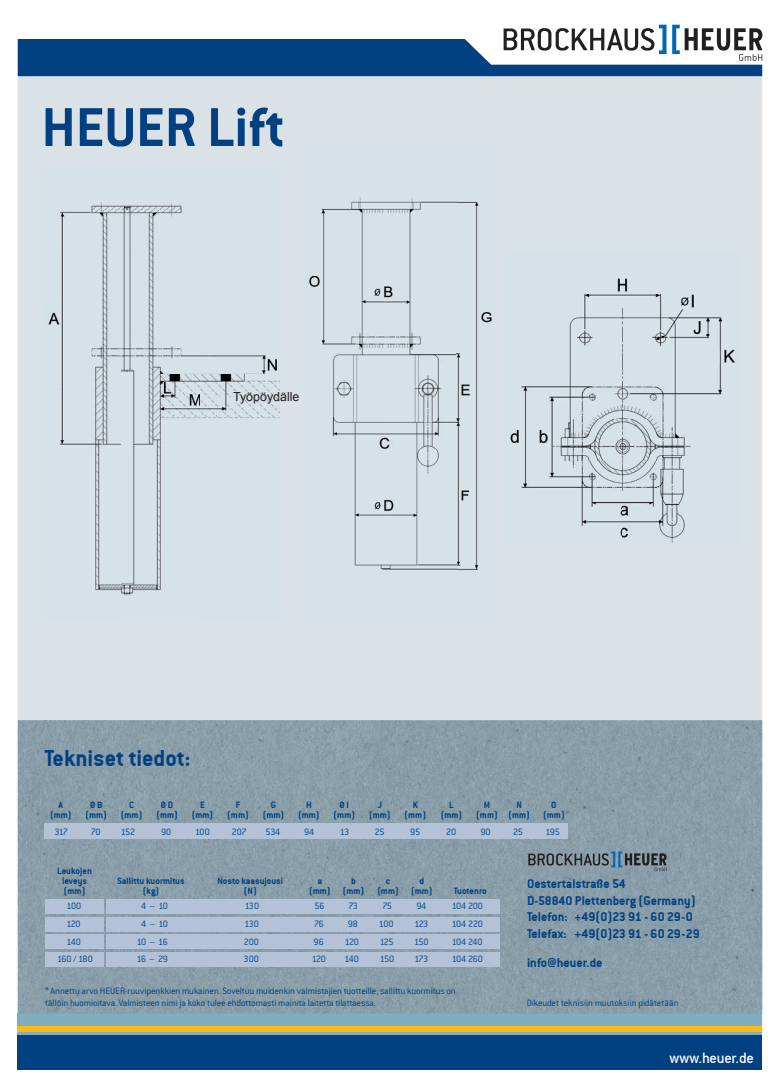
<style>
.page{position:relative;width:780px;height:1088px;background:#fff}
.page>*{position:absolute;margin:0;border:0;box-sizing:border-box;transform-origin:0 0}
.t1{font:60px "Conduit ITCTT Bold";color:#014081}
.t2{font:25px "Conduit ITCTT Bold";color:#014081}
.t3{font:16.25px "Conduit Md ITCTT Medium";letter-spacing:-.015em;color:#fff}
.t4{font:13.75px/16.5px "Conduit ITCTT Bold";color:#014081}
.t5{font:12.5px "Arial";color:#231f20}
.t6{font:10px/17.8px "Conduit ITCTT Light";letter-spacing:-.015em;color:#014081;text-align:justify}
.t7{font:10px/10px "Conduit ITCTT Bold";color:#014081;text-align:center}
.t8{font:10px/17.8px "Conduit ITCTT Light";letter-spacing:-.04em;color:#014081;text-align:center}
</style>
<div class="page">
<div style="left:18px;top:75px;width:744px;height:957px;background:#dae2e7"></div>
<div style="left:18px;top:1013px;width:744px;height:24px;background:#81adbc"></div>
<div style="left:18px;top:1026px;width:744px;height:5px;background:#fcb814"></div>
<div style="left:18px;top:1035px;width:744px;height:35px;background:#014081"></div>
<svg style="left:18px;top:25px;width:744px;height:51px"></svg>
<img style="left:18px;top:720px;width:744px;height:293px">
<div style="left:106px;top:952px;width:393px;height:15px;background:#b4c2d8"></div>
<div style="left:106px;top:934px;width:393px;height:15px;background:#b4c2d8"></div>
<div style="left:106px;top:917px;width:393px;height:14px;background:#b4c2d8"></div>
<div style="left:45px;top:899px;width:58px;height:15px;background:#b4c2d8"></div>
<div style="left:106px;top:899px;width:393px;height:15px;background:#b4c2d8"></div>
<div style="left:45px;top:917px;width:58px;height:14px;background:#b4c2d8"></div>
<div style="left:45px;top:934px;width:58px;height:15px;background:#b4c2d8"></div>
<div style="left:45px;top:952px;width:58px;height:15px;background:#b4c2d8"></div>
<div style="left:44px;top:823px;width:523px;height:16px;background:#b4c2d8"></div>
<img style="left:48px;top:202px;width:231px;height:393px">
<img style="left:308px;top:197px;width:184px;height:373px">
<img style="left:510px;top:278px;width:225px;height:265px">
<svg style="left:528px;top:851px;width:139px;height:20px;background:#6b7b86"></svg>
<h1 class="t1" style="left:42px;top:92px;width:245px">HEUER Lift</h1>
<p class="t5" style="left:233px;top:389px;width:68px">Työpöydälle</p>
<h2 class="t2" style="left:44px;top:743px;width:148px">Tekniset tiedot:</h2>
<p class="t7" style="left:50px;top:799px;width:23px">A (mm)</p>
<p class="t7" style="left:85px;top:799px;width:23px">ØB (mm)</p>
<p class="t7" style="left:121px;top:799px;width:23px">C (mm)</p>
<p class="t7" style="left:156px;top:799px;width:23px">Ø D (mm)</p>
<p class="t7" style="left:192px;top:799px;width:23px">E (mm)</p>
<p class="t7" style="left:227px;top:799px;width:23px">F (mm)</p>
<p class="t7" style="left:263px;top:799px;width:23px">G (mm)</p>
<p class="t7" style="left:298px;top:799px;width:23px">H (mm)</p>
<p class="t7" style="left:333px;top:799px;width:23px">Ø I (mm)</p>
<p class="t7" style="left:369px;top:799px;width:23px">J (mm)</p>
<p class="t7" style="left:441px;top:799px;width:23px">L (mm)</p>
<p class="t7" style="left:404px;top:799px;width:23px">K (mm)</p>
<p class="t7" style="left:476px;top:799px;width:23px">M (mm)</p>
<p class="t7" style="left:508px;top:799px;width:23px">N (mm)</p>
<p class="t7" style="left:543px;top:799px;width:23px">O (mm)</p>
<p class="t6" style="left:54px;top:822px;width:15px">317</p>
<p class="t6" style="left:91px;top:822px;width:11px">70</p>
<p class="t6" style="left:121px;top:822px;width:16px">152</p>
<p class="t6" style="left:161px;top:822px;width:12px">90</p>
<p class="t6" style="left:195px;top:822px;width:16px">100</p>
<p class="t6" style="left:232px;top:822px;width:16px">207</p>
<p class="t6" style="left:265px;top:822px;width:16px">534</p>
<p class="t6" style="left:304px;top:822px;width:12px">94</p>
<p class="t6" style="left:340px;top:822px;width:11px">13</p>
<p class="t6" style="left:375px;top:822px;width:11px">25</p>
<p class="t6" style="left:410px;top:822px;width:12px">95</p>
<p class="t6" style="left:446px;top:822px;width:11px">20</p>
<p class="t6" style="left:480px;top:822px;width:12px">90</p>
<p class="t6" style="left:513px;top:822px;width:11px">25</p>
<p class="t6" style="left:545px;top:822px;width:16px">195</p>
<p class="t7" style="left:57px;top:865px;width:36px">Leukojen leveys (mm)</p>
<p class="t7" style="left:117px;top:875px;width:69px">Sallittu kuormitus (kg)</p>
<p class="t7" style="left:217px;top:875px;width:67px">Nosto kaasujousi (N)</p>
<p class="t7" style="left:309px;top:875px;width:23px">a (mm)</p>
<p class="t7" style="left:343px;top:875px;width:23px">b (mm)</p>
<p class="t7" style="left:377px;top:875px;width:23px">c (mm)</p>
<p class="t7" style="left:411px;top:875px;width:23px">d (mm)</p>
<p class="t7" style="left:454px;top:885px;width:34px">Tuotenro</p>
<p class="t6" style="left:67px;top:897px;width:16px">100</p>
<p class="t6" style="left:141px;top:897px;width:28px">4 – 10</p>
<p class="t6" style="left:245px;top:897px;width:16px">130</p>
<p class="t6" style="left:314px;top:897px;width:12px">56</p>
<p class="t6" style="left:348px;top:897px;width:11px">73</p>
<p class="t6" style="left:382px;top:897px;width:11px">75</p>
<p class="t6" style="left:416px;top:897px;width:12px">94</p>
<p class="t6" style="left:451px;top:897px;width:33px">104 200</p>
<p class="t6" style="left:67px;top:915px;width:16px">120</p>
<p class="t6" style="left:451px;top:915px;width:33px">104 220<br>104 240<br>104 260</p>
<p class="t6" style="left:141px;top:915px;width:28px">4 – 10</p>
<p class="t6" style="left:244px;top:915px;width:16px">130</p>
<p class="t6" style="left:314px;top:915px;width:11px">76</p>
<p class="t6" style="left:348px;top:915px;width:12px">98</p>
<p class="t6" style="left:379px;top:915px;width:16px">100</p>
<p class="t6" style="left:414px;top:915px;width:15px">123</p>
<p class="t6" style="left:137px;top:933px;width:33px">10 – 16</p>
<p class="t6" style="left:244px;top:933px;width:17px">200</p>
<p class="t6" style="left:313px;top:933px;width:12px">96</p>
<p class="t6" style="left:345px;top:933px;width:16px">120</p>
<p class="t6" style="left:380px;top:933px;width:15px">125</p>
<p class="t6" style="left:414px;top:933px;width:16px">150</p>
<p class="t6" style="left:137px;top:950px;width:33px">16 – 29</p>
<p class="t6" style="left:243px;top:950px;width:17px">300</p>
<p class="t6" style="left:312px;top:950px;width:16px">120</p>
<p class="t6" style="left:344px;top:950px;width:16px">140</p>
<p class="t6" style="left:380px;top:950px;width:16px">150</p>
<p class="t6" style="left:414px;top:950px;width:15px">173</p>
<p class="t8" style="left:57px;top:933px;width:37px">140<br>160 / 180</p>
<p class="t6" style="left:45px;top:985px;width:412px;line-height:12px">* Annettu arvo HEUER-ruuvipenkkien mukainen. Soveltuu muidenkin valmistajien tuotteille; sallittu kuormitus on tällöin huomioitava. Valmisteen nimi ja koko tulee ehdottomasti mainita laitetta tilattaessa.</p>
<h3 class="t4" style="left:527px;top:875px;width:174px">Oestertalstraße 54<br>D-58840 Plettenberg (Germany)<br>Telefon: +49(0)23 91 - 60 29-0<br>Telefax: +49(0)23 91 - 60 29-29</h3>
<h3 class="t4" style="left:527px;top:954px;width:77px">info@heuer.de</h3>
<p class="t6" style="left:527px;top:994px;width:153px">Oikeudet teknisiin muutoksiin pidätetään</p>
<h3 class="t3" style="left:669px;top:1048px;width:86px">www.heuer.de</h3>
</div>
